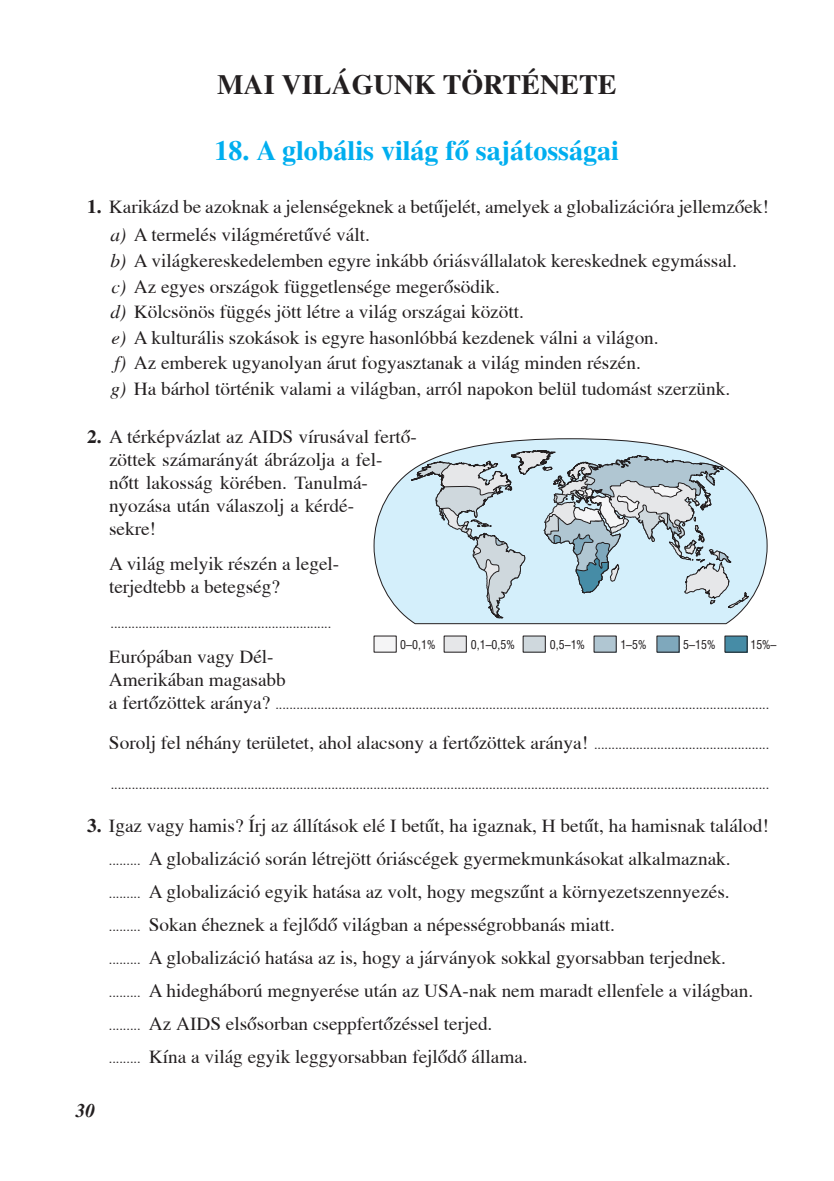
<style>
.page{position:relative;width:834px;height:1181px;background:#fff}
.page>*{position:absolute;margin:0;border:0;box-sizing:border-box;transform-origin:0 0}
.t1{font:700 28px "Toronto";color:#00aeef}
.t2{font:700 28px "Toronto";color:#231f20}
.t3{font:19.25px/33.1px "Toronto";color:#231f20}
.t4{font:italic 700 19.25px "Toronto";color:#231f20}
.t5{font:14px "Toronto";color:#231f20}
.t6{font:11.9px "Swiss 721 Condensed HU Normal";color:#231f20}
.s1{font-weight:700}
.s2{font-style:italic}
.s3{font-size:19.25px}
.s4{font-size:14px}
</style>
<div class="page">
<svg style="left:373px;top:438px;width:395px;height:215px"></svg>
<h1 class="t2" style="left:217px;top:75px;width:401px">MAI VILÁGUNK TÖRTÉNETE</h1>
<h1 class="t1" style="left:214px;top:141px;width:406px">18. A globális világ fõ sajátosságai</h1>
<p class="t3" style="left:110px;top:195px;width:660px;line-height:28px;text-indent:-23px"><span class="s1">1.</span> Karikázd be azoknak a jelenségeknek a betûjelét, amelyek a globalizációra jellemzõek! <span class="s2">a)</span> A termelés világméretûvé vált.</p>
<p class="t3" style="left:110px;top:250px;width:628px;line-height:25.6px"><span class="s2">b)</span> A világkereskedelemben egyre inkább óriásvállalatok kereskednek egymással. <span class="s2">c)</span> Az egyes országok függetlensége megerõsödik.<br><span class="s2">d)</span> Kölcsönös függés jött létre a világ országai között.<br><span class="s2">e)</span> A kulturális szokások is egyre hasonlóbbá kezdenek válni a világon.<br><span class="s2">f)</span> Az emberek ugyanolyan árut fogyasztanak a világ minden részén.<br><span class="s2">g)</span> Ha bárhol történik valami a világban, arról napokon belül tudomást szerzünk.</p>
<p class="t3" style="left:109px;top:427px;width:309px;line-height:23.1px;text-indent:-22px"><span class="s1">2.</span> A térképvázlat az AIDS vírusával fertõ&shy;zöttek számarányát ábrázolja a fel&shy;nõtt lakosság körében. Tanulmá&shy;nyozása után válaszolj a kérdé-<br>sekre!</p>
<p class="t3" style="left:109px;top:554px;width:232px;line-height:22.8px">A világ melyik részén a legel&shy;terjedtebb a betegség?</p>
<p class="t5" style="left:111px;top:618px;width:222px">...............................................................</p>
<p class="t3" style="left:109px;top:647px;width:178px;line-height:22.8px">Európában vagy Dél-<br>Amerikában magasabb</p>
<p class="t5" style="left:109px;top:699px;width:661px"><span class="s3">a fertõzöttek aránya?</span> .............................................................................................................................................</p>
<p class="t3" style="left:109px;top:727px;width:661px">Sorolj fel néhány területet, ahol alacsony a fertõzöttek aránya! <span class="s4">..................................................</span></p>
<p class="t5" style="left:111px;top:779px;width:659px">............................................................................................................................................................................................</p>
<p class="t3" style="left:109px;top:810px;width:661px;text-indent:-22px"><span class="s1">3.</span> Igaz vagy hamis? Írj az állítások elé I betût, ha igaznak, H betût, ha hamisnak találod! <span class="s4">.........</span> A globalizáció során létrejött óriáscégek gyermekmunkásokat alkalmaznak.<br><span class="s4">.........</span> A globalizáció egyik hatása az volt, hogy megszûnt a környezetszennyezés.<br><span class="s4">.........</span> Sokan éheznek a fejlõdõ világban a népességrobbanás miatt.<br><span class="s4">.........</span> A globalizáció hatása az is, hogy a járványok sokkal gyorsabban terjednek.<br><span class="s4">.........</span> A hidegháború megnyerése után az USA-nak nem maradt ellenfele a világban. <span class="s4">.........</span> Az AIDS elsõsorban cseppfertõzéssel terjed.<br><span class="s4">.........</span> Kína a világ egyik leggyorsabban fejlõdõ állama.</p>
<p class="t6" style="left:400px;top:640px;width:37px">0–0,1%</p>
<p class="t6" style="left:470px;top:640px;width:46px">0,1–0,5%</p>
<p class="t6" style="left:549px;top:640px;width:37px">0,5–1%</p>
<p class="t6" style="left:620px;top:640px;width:28px">1–5%</p>
<p class="t6" style="left:683px;top:640px;width:34px">5–15%</p>
<p class="t6" style="left:750px;top:640px;width:28px">15%–</p>
<p class="t4" style="left:76px;top:1103px;width:21px">30</p>
</div>
